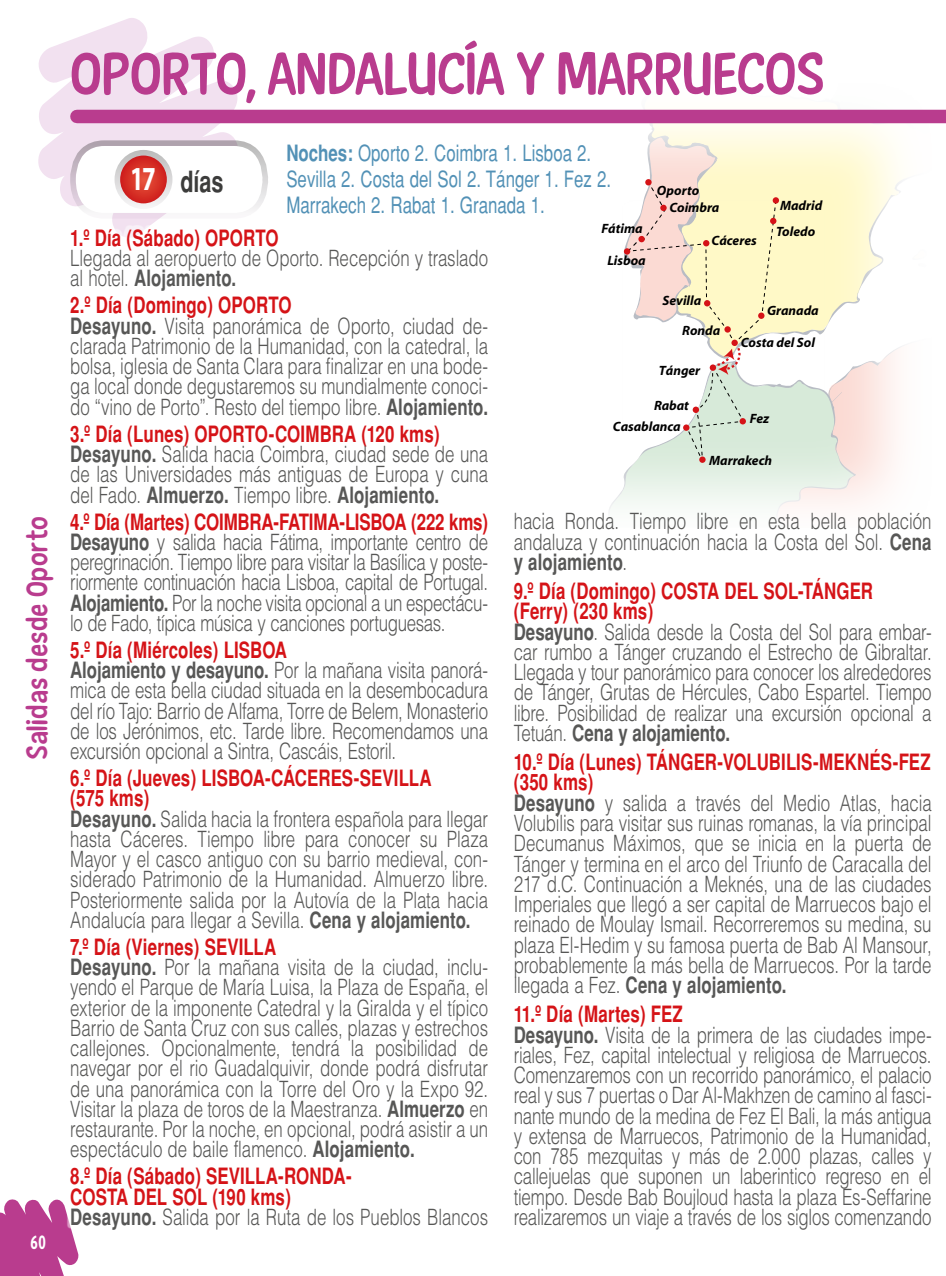
<style>
.page{position:relative;width:946px;height:1276px;background:#fff}
.page>*{position:absolute;margin:0;border:0;box-sizing:border-box;transform-origin:0 0}
.t1{font:58.5px "New Era Casual";letter-spacing:-.005em;color:#b93c8e}
.t2{font:29.25px "New Era Casual";letter-spacing:.01em;color:#b93c8e}
.t3{font:700 29.25px "Helvetica";color:#3c3c3b;scale:.74 1}
.t4{font:300 22.5px/20.2px "Helvetica";letter-spacing:-.01em;color:#575756;scale:.75 1}
.t5{font:700 22.5px/20.2px "Helvetica";letter-spacing:.005em;color:#d51317;scale:.75 1}
.t6{font:22.5px/25.9px "Helvetica";color:#5291b6;scale:.75 1}
.t7{font:700 19.12px "Asap";color:#fff;scale:.72 1}
.t8{font:italic 700 13.5px/29.2px "Myriad";color:#000}
.s1{font-family:"Myriad";font-size:33.75px;color:#fff}
.s2{font-weight:700}
.s3{font-weight:700;color:#d51317}
.s4{color:#575756}
.s5{font-weight:300;color:#575756}
</style>
<div class="page">
<img style="left:515px;top:109px;width:416px;height:404px">
<div style="left:772px;top:197px;width:7px;height:7px;background:#d51317;border-radius:50%"></div>
<svg style="left:623px;top:134px;width:153px;height:331px"></svg>
<svg style="left:0;top:1199px;width:79px;height:77px;background:#c1539b"></svg>
<div style="left:77px;top:110px;width:868px;height:13px;background:#b93c8e"></div>
<div style="left:66px;top:225px;width:425px;height:1008px;background:#fff"></div>
<svg style="left:38px;top:18px;width:236px;height:220px"></svg>
<svg style="left:117px;top:153px;width:53px;height:53px;background:#d64138"></svg>
<div style="left:114px;top:150px;width:58px;height:59px;border:6px solid #fff;border-radius:50%"></div>
<h2 class="t2" style="left:20px;top:760px;width:245px;rotate:-90deg">Salidas desde Oporto</h2>
<p class="t7" style="left:31px;top:1229px;width:23px">60</p>
<h1 class="t1" style="left:70px;top:39px;width:755px">OPORTO, ANDALUCÍA Y MARRUECOS</h1>
<h2 class="t3" style="left:130px;top:164px;width:128px"><span class="s1">17</span> días</h2>
<p class="t6" style="left:286px;top:140px;width:434px"><span class="s2">Noches:</span> Oporto 2. Coimbra 1. Lisboa 2.<br>Sevilla 2. Costa del Sol 2. Tánger 1. Fez 2.<br>Marrakech 2. Rabat 1. Granada 1.</p>
<p class="t8" style="left:669px;top:182px;width:52px;line-height:16.9px;text-indent:-12px">Oporto<br>Coimbra</p>
<p class="t8" style="left:780px;top:191px;width:44px">Madrid</p>
<p class="t5" style="left:70px;top:228px;width:279px">1.º Día (Sábado) OPORTO</p>
<p class="t4" style="left:70px;top:247px;width:559px">Llegada al aeropuerto de Oporto. Recepción y traslado al hotel. <span class="s2">Alojamiento.</span></p>
<p class="t4" style="left:70px;top:295px;width:559px"><span class="s3">2.º Día (Domingo) OPORTO<br></span><span class="s2">Desayuno.</span> Visita panorámica de Oporto, ciudad de&shy;clarada Patrimonio de la Humanidad, con la catedral, la bolsa, iglesia de Santa Clara para finalizar en una bode&shy;ga local donde degustaremos su mundialmente conoci&shy;do “vino de Porto”. Resto del tiempo libre. <span class="s2">Alojamiento.</span></p>
<p class="t4" style="left:70px;top:423px;width:558px"><span class="s3">3.º Día (Lunes) OPORTO-COIMBRA (120 kms)<br></span><span class="s2">Desayuno.</span> Salida hacia Coimbra, ciudad sede de una de las Universidades más antiguas de Europa y cuna del Fado. <span class="s2">Almuerzo.</span> Tiempo libre. <span class="s2">Alojamiento.</span></p>
<p class="t4" style="left:70px;top:511px;width:559px;text-align:justify"><span class="s3">4.º Día (Martes) COIMBRA-FATIMA-LISBOA (222 kms)<br></span><span class="s2">Desayuno</span> y salida hacia Fátima, importante centro de peregrinación. Tiempo libre para visitar la Basílica y poste&shy;riormente continuación hacia Lisboa, capital de Portugal.<br><span class="s2">Alojamiento.</span> Por la noche visita opcional a un espectácu&shy;lo de Fado, típica música y canciones portuguesas.</p>
<p class="t4" style="left:70px;top:639px;width:559px"><span class="s3">5.º Día (Miércoles) LISBOA<br></span><span class="s2">Alojamiento y desayuno.</span> Por la mañana visita panorá&shy;mica de esta bella ciudad situada en la desembocadura del río Tajo: Barrio de Alfama, Torre de Belem, Monasterio de los Jerónimos, etc. Tarde libre. Recomendamos una excursión opcional a Sintra, Cascáis, Estoril.</p>
<p class="t4" style="left:70px;top:767px;width:559px"><span class="s3">6.º Día (Jueves) LISBOA-CÁCERES-SEVILLA<br>(575 kms)<br></span><span class="s2">Desayuno.</span> Salida hacia la frontera española para llegar hasta Cáceres. Tiempo libre para conocer su Plaza Mayor y el casco antiguo con su barrio medieval, con&shy;siderado Patrimonio de la Humanidad. Almuerzo libre.<br>Posteriormente salida por la Autovía de la Plata hacia Andalucía para llegar a Sevilla. <span class="s2">Cena y alojamiento.</span></p>
<p class="t4" style="left:70px;top:936px;width:559px"><span class="s3">7.º Día (Viernes) SEVILLA<br></span><span class="s2">Desayuno.</span> Por la mañana visita de la ciudad, inclu&shy;yendo el Parque de María Luisa, la Plaza de España, el exterior de la imponente Catedral y la Giralda y el típico Barrio de Santa Cruz con sus calles, plazas y estrechos callejones. Opcionalmente, tendrá la posibilidad de navegar por el rio Guadalquivir, donde podrá disfrutar de una panorámica con la Torre del Oro y la Expo 92.<br>Visitar la plaza de toros de la Maestranza. <span class="s2">Almuerzo</span> en restaurante. Por la noche, en opcional, podrá asistir a un espectáculo de baile flamenco. <span class="s2">Alojamiento.</span></p>
<p class="t5" style="left:70px;top:1166px;width:558px">8.º Día (Sábado) SEVILLA-RONDA-<br>COSTA DEL SOL (190 kms)<br><span class="s4">Desayuno.</span> <span class="s5">Salida por la Ruta de los Pueblos Blancos</span></p>
<p class="t8" style="left:601px;top:215px;width:43px">Fátima</p>
<p class="t8" style="left:607px;top:246px;width:40px">Lisboa</p>
<p class="t8" style="left:711px;top:226px;width:47px">Cáceres</p>
<p class="t8" style="left:776px;top:217px;width:41px">Toledo</p>
<p class="t8" style="left:682px;top:287px;width:39px;text-indent:-20px">Sevilla<br>Ronda</p>
<p class="t8" style="left:767px;top:297px;width:53px">Granada</p>
<p class="t8" style="left:658px;top:356px;width:43px">Tánger</p>
<p class="t8" style="left:740px;top:328px;width:76px">Costa del Sol</p>
<p class="t8" style="left:613px;top:395px;width:77px;line-height:21.2px;text-indent:41px">Rabat<br>Casablanca</p>
<p class="t8" style="left:749px;top:404px;width:21px">Fez</p>
<p class="t8" style="left:709px;top:446px;width:64px">Marrakech</p>
<p class="t4" style="left:513px;top:510px;width:558px;text-align:justify">hacia Ronda. Tiempo libre en esta bella población andaluza y continuación hacia la Costa del Sol. <span class="s2">Cena y alojamiento</span>.</p>
<p class="t4" style="left:513px;top:580px;width:559px"><span class="s3">9.º Día (Domingo) COSTA DEL SOL-TÁNGER (Ferry) (230 kms)<br></span><span class="s2">Desayuno</span>. Salida desde la Costa del Sol para embar&shy;car rumbo a Tánger cruzando el Estrecho de Gibraltar.<br>Llegada y tour panorámico para conocer los alrededores de Tánger, Grutas de Hércules, Cabo Espartel. Tiempo libre. Posibilidad de realizar una excursión opcional a Tetuán. <span class="s2">Cena y alojamiento.</span></p>
<p class="t4" style="left:513px;top:751px;width:559px"><span class="s3">10.º Día (Lunes) TÁNGER-VOLUBILIS-MEKNÉS-FEZ (350 kms)<br></span><span class="s2">Desayuno</span> y salida a través del Medio Atlas, hacia Volubilis para visitar sus ruinas romanas, la vía principal Decumanus Máximos, que se inicia en la puerta de Tánger y termina en el arco del Triunfo de Caracalla del 217 d.C. Continuación a Meknés, una de las ciudades Imperiales que llegó a ser capital de Marruecos bajo el reinado de Moulay Ismail. Recorreremos su medina, su plaza El-Hedim y su famosa puerta de Bab Al Mansour, probablemente la más bella de Marruecos. Por la tarde llegada a Fez. <span class="s2">Cena y alojamiento.</span></p>
<p class="t4" style="left:513px;top:1003px;width:559px"><span class="s3">11.º Día (Martes) FEZ<br></span><span class="s2">Desayuno.</span> Visita de la primera de las ciudades impe&shy;riales, Fez, capital intelectual y religiosa de Marruecos.<br>Comenzaremos con un recorrido panorámico, el palacio real y sus 7 puertas o Dar Al-Makhzen de camino al fasci&shy;nante mundo de la medina de Fez El Bali, la más antigua y extensa de Marruecos, Patrimonio de la Humanidad, con 785 mezquitas y más de 2.000 plazas, calles y callejuelas que suponen un laberintico regreso en el tiempo. Desde Bab Boujloud hasta la plaza Es-Seffarine realizaremos un viaje a través de los siglos comenzando</p>
</div>
